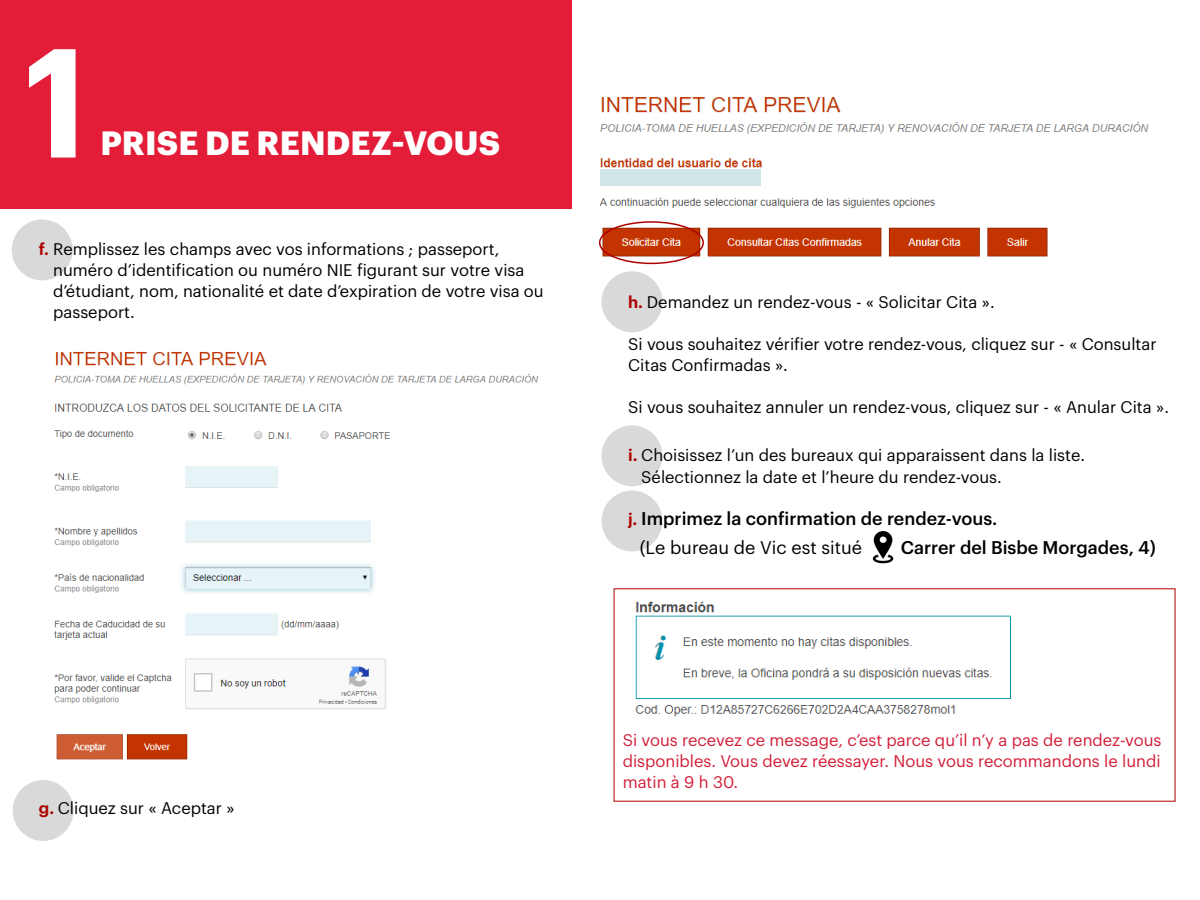
<style>
.page{position:relative;width:1200px;height:900px;background:#fff}
.page>*{position:absolute;margin:0;border:0;box-sizing:border-box;transform-origin:0 0}
.t1{font:600 151.5px "Graphik";color:#fff}
.t2{font:700 33px "Graphik";letter-spacing:.005em;color:#fff}
.t3{font:500 18px "Graphik";color:#000}
.t4{font:18px "Graphik";color:#000}
.t5{font:16.5px/21px "Graphik";color:#000}
.t6{font:16.5px/21px "Graphik";color:#d21e38;text-align:justify}
.s1{font-weight:600;color:#af0000}
.s2{font-weight:600;font-size:16.5px;color:#af0000}
</style>
<div class="page">
<img style="left:872px;top:531px;width:22px;height:33px">
<img style="left:598px;top:97px;width:551px;height:166px">
<div style="left:601px;top:170px;width:160px;height:16px;background:#d1e6e6"></div>
<div style="left:601px;top:271px;width:61px;height:61px;background:#d9d9d9;border-radius:50%"></div>
<div style="left:601px;top:491px;width:61px;height:61px;background:#d9d9d9;border-radius:50%"></div>
<div style="left:601px;top:425px;width:61px;height:61px;background:#d9d9d9;border-radius:50%"></div>
<div style="left:0;top:0;width:572px;height:208px;background:#e31c38"></div>
<img style="left:54px;top:352px;width:485px;height:408px">
<div style="left:12px;top:219px;width:61px;height:61px;background:#d9d9d9;border-radius:50%"></div>
<div style="left:13px;top:780px;width:61px;height:61px;background:#d9d9d9;border-radius:50%"></div>
<img style="left:635px;top:601px;width:375px;height:116px">
<div style="left:599px;top:221px;width:105px;height:43px;border:2px solid #af0000;border-radius:50%"></div>
<hr style="left:1010px;top:617px;width:1px;height:82px;background:#0092aa">
<p class="t1" style="left:24px;top:-13px;width:67px">1</p>
<p class="t2" style="left:100px;top:117px;width:401px">PRISE DE RENDEZ-VOUS</p>
<p class="t5" style="left:53px;top:237px;width:492px;text-indent:-14px"><span class="s1">f.</span> Remplissez les champs avec vos informations ; passeport, numéro d’identification ou numéro NIE figurant sur votre visa d’étudiant, nom, nationalité et date d’expiration de votre visa ou passeport.</p>
<p class="t5" style="left:39px;top:796px;width:197px"><span class="s1">g.</span> Cliquez sur « Aceptar »</p>
<p class="t5" style="left:628px;top:290px;width:368px"><span class="s1">h.</span> Demandez un rendez-vous - « Solicitar Cita ».</p>
<p class="t5" style="left:628px;top:332px;width:530px">Si vous souhaitez vérifier votre rendez-vous, cliquez sur - « Consultar<br>Citas Confirmadas ».</p>
<p class="t5" style="left:628px;top:395px;width:542px">Si vous souhaitez annuler un rendez-vous, cliquez sur - « Anular Cita ».</p>
<p class="t5" style="left:641px;top:443px;width:445px;line-height:21.6px;text-indent:-13px"><span class="s1">i.</span> Choisissez l’un des bureaux qui apparaissent dans la liste.<br>Sélectionnez la date et l’heure du rendez-vous.</p>
<p class="t3" style="left:628px;top:505px;width:371px"><span class="s2">j.</span> Imprimez la confirmation de rendez-vous.</p>
<p class="t4" style="left:640px;top:534px;width:224px">(Le bureau de Vic est situé</p>
<p class="t3" style="left:901px;top:533px;width:257px">Carrer del Bisbe Morgades, 4)</p>
<p class="t6" style="left:623px;top:728px;width:540px">Si vous recevez ce message, c’est parce qu’il n’y a pas de rendez-vous disponibles. Vous devez réessayer. Nous vous recommandons le lundi matin à 9 h 30.</p>
</div>
